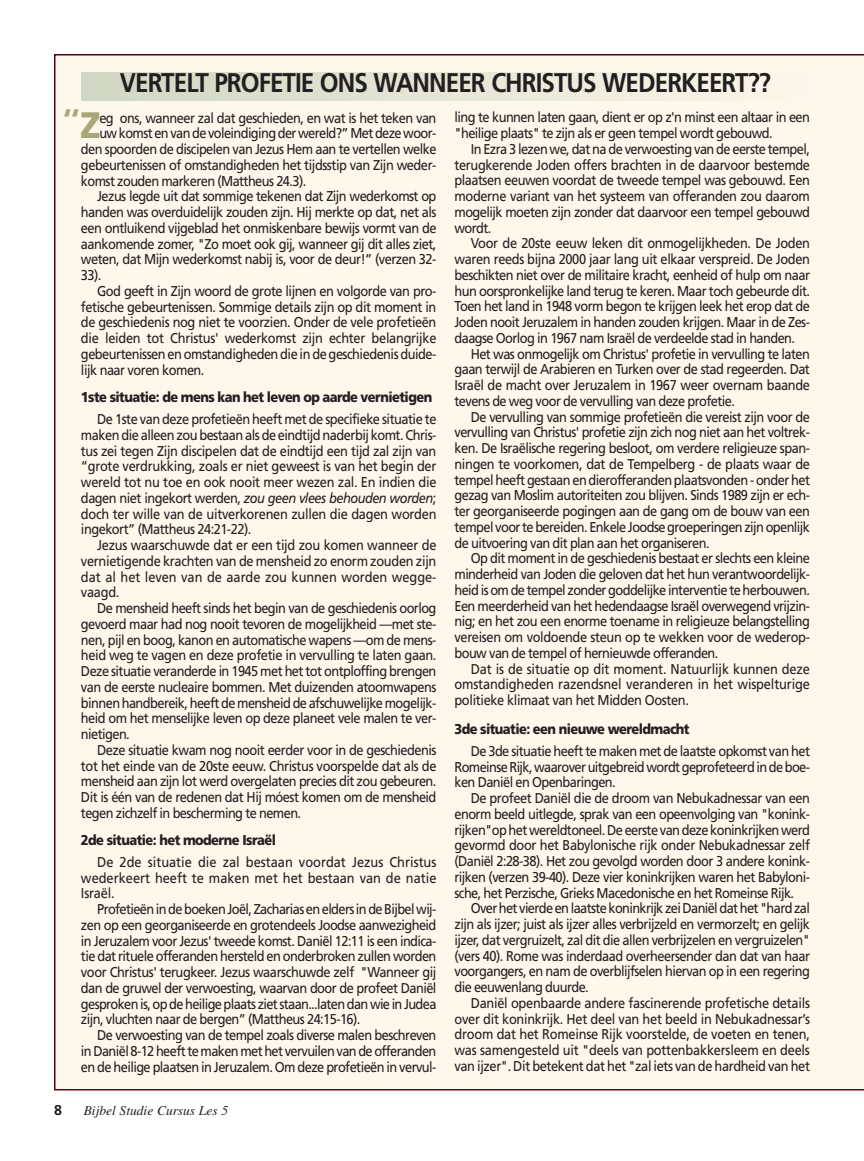
<style>
.page{position:relative;width:864px;height:1161px;background:#fff}
.page>*{position:absolute;margin:0;border:0;box-sizing:border-box;transform-origin:0 0}
.t1{font:900 36.75px "Frutiger";color:#aba479;scale:.9 1}
.t2{font:700 27px "Frutiger";letter-spacing:-.04em;color:#231f20;scale:.9 1}
.t3{font:900 27px "Frutiger";color:#aba479}
.t4{font:14.25px/15.8px "Frutiger";letter-spacing:-.04em;color:#231f20;text-align:justify;scale:.9 1}
.t5{font:900 14.25px "Frutiger";letter-spacing:-.045em;color:#231f20;scale:.9 1}
.t6{font:14.25px "Frutiger";letter-spacing:-.02em;color:#231f20;scale:.9 1}
.t7{font:700 14.25px "Frutiger";color:#231f20}
.t8{font:italic 13.5px "Times";color:#231f20}
.s1{font-style:italic}
</style>
<div class="page">
<div style="left:54px;top:54px;width:810px;height:1036px;background:#fef7ec"></div>
<div style="left:81px;top:72px;width:729px;height:29px;background:linear-gradient(to right,#cfd7c2,#fdf6eb)"></div>
<h2 class="t2" style="left:120px;top:72px;width:725px">VERTELT PROFETIE ONS WANNEER CHRISTUS WEDERKEERT??</h2>
<h2 class="t3" style="left:63px;top:108px;width:18px">‘‘</h2>
<h1 class="t1" style="left:80px;top:111px;width:24px">Z</h1>
<p class="t4" style="left:99px;top:111px;width:376px">eg ons, wanneer zal dat geschieden, en wat is het teken van</p>
<p class="t4" style="left:99px;top:127px;width:376px">uw komst en van de voleindiging der wereld?” Met deze woor-</p>
<p class="t4" style="left:81px;top:142px;width:396px">den spoorden de discipelen van Jezus Hem aan te vertellen welke</p>
<p class="t4" style="left:81px;top:158px;width:396px">gebeurtenissen of omstandigheden het tijdsstip van Zijn weder-</p>
<p class="t4" style="left:81px;top:174px;width:252px">komst zouden markeren (Mattheus 24.3).</p>
<p class="t4" style="left:97px;top:190px;width:378px">Jezus legde uit dat sommige tekenen dat Zijn wederkomst op</p>
<p class="t4" style="left:81px;top:205px;width:396px">handen was overduidelijk zouden zijn. Hij merkte op dat, net als</p>
<p class="t4" style="left:81px;top:221px;width:396px">een ontluikend vijgeblad het onmiskenbare bewijs vormt van de</p>
<p class="t4" style="left:81px;top:237px;width:396px">aankomende zomer, "Zo moet ook gij, wanneer gij dit alles ziet,</p>
<p class="t4" style="left:81px;top:253px;width:396px">weten, dat Mijn wederkomst nabij is, voor de deur!” (verzen 32-</p>
<p class="t4" style="left:81px;top:268px;width:24px">33).</p>
<p class="t4" style="left:97px;top:284px;width:378px">God geeft in Zijn woord de grote lijnen en volgorde van pro-</p>
<p class="t4" style="left:81px;top:300px;width:396px">fetische gebeurtenissen. Sommige details zijn op dit moment in</p>
<p class="t4" style="left:81px;top:316px;width:396px">de geschiedenis nog niet te voorzien. Onder de vele profetieën</p>
<p class="t6" style="left:81px;top:332px;width:397px">die leiden tot Christus' wederkomst zijn echter belangrijke</p>
<p class="t4" style="left:81px;top:347px;width:396px">gebeurtenissen en omstandigheden die in de geschiedenis duide-</p>
<p class="t4" style="left:81px;top:363px;width:139px">lijk naar voren komen.</p>
<p class="t5" style="left:81px;top:391px;width:392px">1ste situatie: de mens kan het leven op aarde vernietigen</p>
<p class="t4" style="left:81px;top:412px;width:397px;text-indent:16px">De 1ste van deze profetieën heeft met de specifieke situatie te maken die alleen zou bestaan als de eindtijd naderbij komt. Chris&shy;tus zei tegen Zijn discipelen dat de eindtijd een tijd zal zijn van “grote verdrukking, zoals er niet geweest is van het begin der wereld tot nu toe en ook nooit meer wezen zal. En indien die dagen niet ingekort werden, <span class="s1">zou geen vlees behouden worden</span>; doch ter wille van de uitverkorenen zullen die dagen worden ingekort” (Mattheus 24:21-22).</p>
<p class="t4" style="left:81px;top:538px;width:396px;text-indent:16px">Jezus waarschuwde dat er een tijd zou komen wanneer de vernietigende krachten van de mensheid zo enorm zouden zijn dat al het leven van de aarde zou kunnen worden wegge&shy;vaagd.</p>
<p class="t4" style="left:81px;top:601px;width:396px;text-indent:16px">De mensheid heeft sinds het begin van de geschiedenis oorlog gevoerd maar had nog nooit tevoren de mogelijkheid —met ste&shy;nen, pijl en boog, kanon en automatische wapens —om de mens&shy;heid weg te vagen en deze profetie in vervulling te laten gaan.<br>Deze situatie veranderde in 1945 met het tot ontploffing brengen van de eerste nucleaire bommen. Met duizenden atoomwapens binnen handbereik, heeft de mensheid de afschuwelijke mogelijk&shy;heid om het menselijke leven op deze planeet vele malen te ver&shy;nietigen.</p>
<p class="t4" style="left:81px;top:743px;width:397px;text-indent:16px">Deze situatie kwam nog nooit eerder voor in de geschiedenis tot het einde van de 20ste eeuw. Christus voorspelde dat als de mensheid aan zijn lot werd overgelaten precies dit zou gebeuren.<br>Dit is één van de redenen dat Hij móest komen om de mensheid tegen zichzelf in bescherming te nemen.</p>
<p class="t5" style="left:81px;top:834px;width:218px">2de situatie: het moderne Israël</p>
<p class="t4" style="left:81px;top:855px;width:396px;text-indent:16px">De 2de situatie die zal bestaan voordat Jezus Christus wederkeert heeft te maken met het bestaan van de natie Israël.</p>
<p class="t4" style="left:81px;top:902px;width:396px;text-indent:16px">Profetieën in de boeken Joël, Zacharias en elders in de Bijbel wij&shy;zen op een georganiseerde en grotendeels Joodse aanwezigheid in Jeruzalem voor Jezus' tweede komst. Daniël 12:11 is een indica&shy;tie dat rituele offeranden hersteld en onderbroken zullen worden voor Christus' terugkeer. Jezus waarschuwde zelf "Wanneer gij dan de gruwel der verwoesting, waarvan door de profeet Daniël gesproken is, op de heilige plaats ziet staan...laten dan wie in Judea zijn, vluchten naar de bergen” (Mattheus 24:15-16).</p>
<p class="t4" style="left:81px;top:1028px;width:396px;text-indent:16px">De verwoesting van de tempel zoals diverse malen beschreven in Daniël 8-12 heeft te maken met het vervuilen van de offeranden en de heilige plaatsen in Jeruzalem. Om deze profetieën in vervul-</p>
<p class="t7" style="left:54px;top:1104px;width:9px">8</p>
<p class="t8" style="left:84px;top:1106px;width:146px">Bijbel Studie Cursus Les 5</p>
<p class="t4" style="left:455px;top:111px;width:396px">ling te kunnen laten gaan, dient er op z'n minst een altaar in een "heilige plaats" te zijn als er geen tempel wordt gebouwd.</p>
<p class="t4" style="left:455px;top:142px;width:396px;text-indent:16px">In Ezra 3 lezen we, dat na de verwoesting van de eerste tempel, terugkerende Joden offers brachten in de daarvoor bestemde plaatsen eeuwen voordat de tweede tempel was gebouwd. Een moderne variant van het systeem van offeranden zou daarom mogelijk moeten zijn zonder dat daarvoor een tempel gebouwd wordt.</p>
<p class="t4" style="left:455px;top:237px;width:396px;text-indent:16px">Voor de 20ste eeuw leken dit onmogelijkheden. De Joden waren reeds bijna 2000 jaar lang uit elkaar verspreid. De Joden beschikten niet over de militaire kracht, eenheid of hulp om naar hun oorspronkelijke land terug te keren. Maar toch gebeurde dit.<br>Toen het land in 1948 vorm begon te krijgen leek het erop dat de Joden nooit Jeruzalem in handen zouden krijgen. Maar in de Zes&shy;daagse Oorlog in 1967 nam Israël de verdeelde stad in handen.</p>
<p class="t4" style="left:455px;top:347px;width:396px;text-indent:16px">Het was onmogelijk om Christus' profetie in vervulling te laten gaan terwijl de Arabieren en Turken over de stad regeerden. Dat Israël de macht over Jeruzalem in 1967 weer overnam baande tevens de weg voor de vervulling van deze profetie.</p>
<p class="t4" style="left:455px;top:410px;width:396px;text-indent:16px">De vervulling van sommige profetieën die vereist zijn voor de vervulling van Christus' profetie zijn zich nog niet aan het voltrek&shy;ken. De Israëlische regering besloot, om verdere religieuze span&shy;ningen te voorkomen, dat de Tempelberg - de plaats waar de tempel heeft gestaan en dierofferanden plaatsvonden - onder het gezag van Moslim autoriteiten zou blijven. Sinds 1989 zijn er ech&shy;ter georganiseerde pogingen aan de gang om de bouw van een tempel voor te bereiden. Enkele Joodse groeperingen zijn openlijk de uitvoering van dit plan aan het organiseren.</p>
<p class="t4" style="left:455px;top:552px;width:396px;text-indent:16px">Op dit moment in de geschiedenis bestaat er slechts een kleine minderheid van Joden die geloven dat het hun verantwoordelijk&shy;heid is om de tempel zonder goddelijke interventie te herbouwen.<br>Een meerderheid van het hedendaagse Israël overwegend vrijzin&shy;nig; en het zou een enorme toename in religieuze belangstelling vereisen om voldoende steun op te wekken voor de wederop&shy;bouw van de tempel of hernieuwde offeranden.</p>
<p class="t4" style="left:455px;top:662px;width:397px;text-indent:16px">Dat is de situatie op dit moment. Natuurlijk kunnen deze omstandigheden razendsnel veranderen in het wispelturige politieke klimaat van het Midden Oosten.</p>
<p class="t5" style="left:455px;top:723px;width:263px">3de situatie: een nieuwe wereldmacht</p>
<p class="t4" style="left:455px;top:744px;width:396px;text-indent:16px">De 3de situatie heeft te maken met de laatste opkomst van het Romeinse Rijk, waarover uitgebreid wordt geprofeteerd in de boe&shy;ken Daniël en Openbaringen.</p>
<p class="t4" style="left:455px;top:791px;width:396px;text-indent:16px">De profeet Daniël die de droom van Nebukadnessar van een enorm beeld uitlegde, sprak van een opeenvolging van "konink&shy;rijken"op het wereldtoneel. De eerste van deze koninkrijken werd gevormd door het Babylonische rijk onder Nebukadnessar zelf (Daniël 2:28-38). Het zou gevolgd worden door 3 andere konink&shy;rijken (verzen 39-40). Deze vier koninkrijken waren het Babyloni&shy;sche, het Perzische, Grieks Macedonische en het Romeinse Rijk.</p>
<p class="t4" style="left:455px;top:902px;width:396px;text-indent:16px">Over het vierde en laatste koninkrijk zei Daniël dat het "hard zal zijn als ijzer; juist als ijzer alles verbrijzeld en vermorzelt; en gelijk ijzer, dat vergruizelt, zal dit die allen verbrijzelen en vergruizelen" (vers 40). Rome was inderdaad overheersender dan dat van haar voorgangers, en nam de overblijfselen hiervan op in een regering die eeuwenlang duurde.</p>
<p class="t4" style="left:455px;top:996px;width:397px;text-indent:16px">Daniël openbaarde andere fascinerende profetische details over dit koninkrijk. Het deel van het beeld in Nebukadnessar’s droom dat het Romeinse Rijk voorstelde, de voeten en tenen, was samengesteld uit "deels van pottenbakkersleem en deels van ijzer". Dit betekent dat het "zal iets van de hardheid van het</p>
</div>
